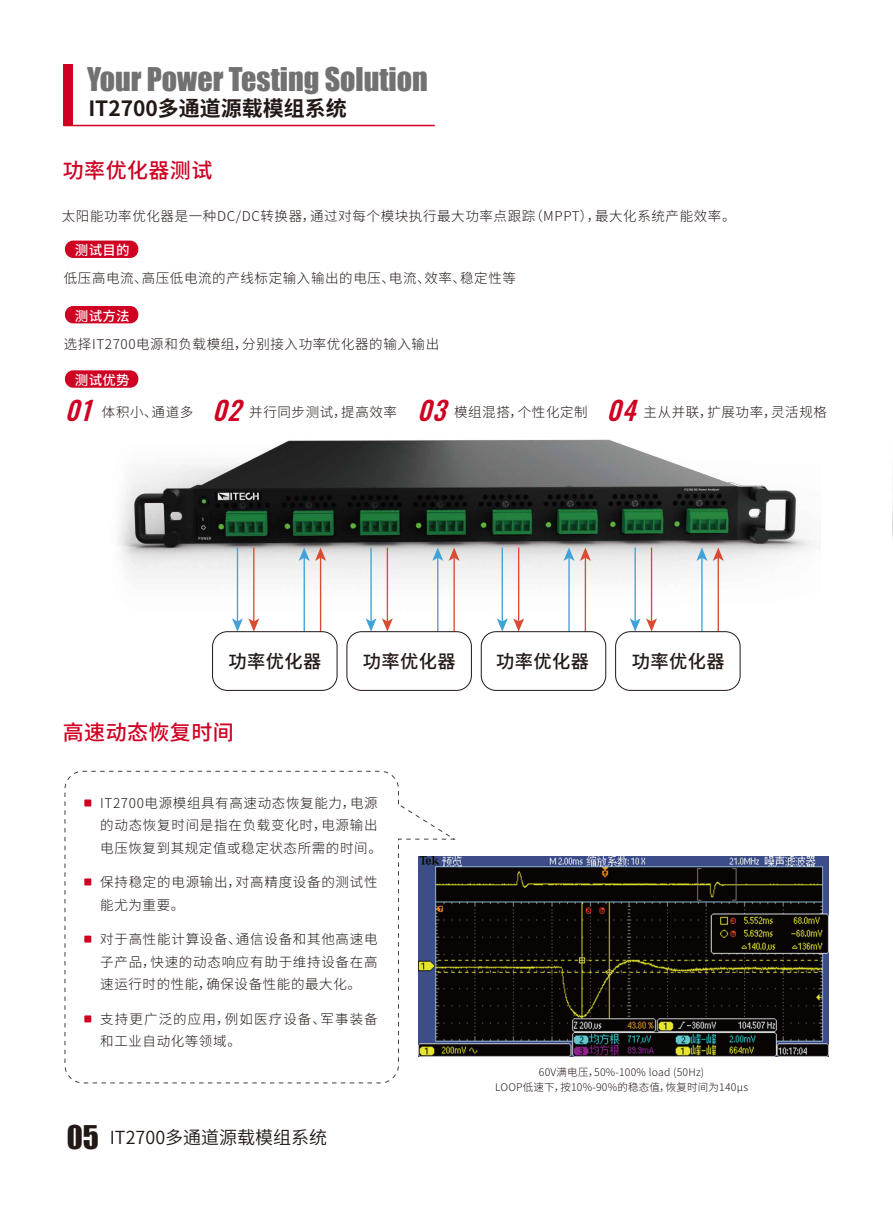
<style>
.page{position:relative;width:893px;height:1212px;background:#fff}
.page>*{position:absolute;margin:0;border:0;box-sizing:border-box;transform-origin:0 0}
.t1{font:30px "Impact";color:#727171}
.t2{font:italic 500 26.1px "Oswald";color:#cf0022}
.t3{font:700 21px "Source Han Sans CN";color:#221815}
.t4{font:500 21px "Source Han Sans CN";letter-spacing:.02em;color:#cf0022}
.t5{font:500 18.3px "Source Han Sans CN";letter-spacing:.02em;color:#221815}
.t6{font:18px "Source Han Sans CN";color:#221815}
.t7{font:300 13.5px/22.5px "Source Han Sans CN";letter-spacing:.045em;color:#221815}
.t8{font:300 13.5px/22.5px "Source Han Sans CN";letter-spacing:.08em;color:#221815}
.t9{font:500 13.5px "Source Han Sans CN";letter-spacing:.02em;color:#fff}
.t10{font:300 10.5px/15px "Source Han Sans CN";letter-spacing:.02em;color:#221815;text-align:center}
.s1{font-family:"Oswald";font-weight:500;font-style:italic;font-size:26.1px;color:#cf0022}
.s2{font-family:"Impact";font-size:30px}
</style>
<div class="page">
<div style="left:64px;top:64px;width:9px;height:62px;background:#cf0022"></div>
<hr style="left:64px;top:125px;width:371px;height:1px;background:#cf0022">
<img style="left:118px;top:439px;width:697px;height:252px">
<hr style="left:237px;top:547px;width:1px;height:75px;background:#40a2d6">
<hr style="left:253px;top:547px;width:1px;height:75px;background:#d94b33">
<svg style="left:232px;top:618px;width:27px;height:13px"></svg>
<hr style="left:304px;top:557px;width:1px;height:75px;background:#40a2d6">
<hr style="left:320px;top:557px;width:1px;height:75px;background:#d94b33">
<svg style="left:299px;top:547px;width:27px;height:14px"></svg>
<hr style="left:370px;top:547px;width:2px;height:75px;background:#40a2d6">
<svg style="left:366px;top:618px;width:10px;height:13px"></svg>
<hr style="left:387px;top:547px;width:1px;height:75px;background:#d94b33">
<svg style="left:382px;top:618px;width:11px;height:13px"></svg>
<hr style="left:437px;top:557px;width:1px;height:75px;background:#40a2d6">
<svg style="left:432px;top:547px;width:11px;height:14px"></svg>
<hr style="left:453px;top:557px;width:2px;height:75px;background:#d94b33">
<svg style="left:449px;top:547px;width:11px;height:14px"></svg>
<hr style="left:502px;top:547px;width:1px;height:75px;background:#40a2d6">
<hr style="left:518px;top:547px;width:1px;height:75px;background:#d94b33">
<svg style="left:497px;top:618px;width:27px;height:13px"></svg>
<hr style="left:568px;top:557px;width:2px;height:75px;background:#40a2d6">
<svg style="left:564px;top:547px;width:10px;height:14px"></svg>
<hr style="left:585px;top:557px;width:1px;height:75px;background:#d94b33">
<svg style="left:580px;top:547px;width:11px;height:14px"></svg>
<hr style="left:634px;top:547px;width:2px;height:75px;background:#40a2d6">
<hr style="left:651px;top:547px;width:1px;height:75px;background:#d94b33">
<svg style="left:630px;top:618px;width:27px;height:13px"></svg>
<hr style="left:701px;top:557px;width:2px;height:75px;background:#40a2d6">
<svg style="left:696px;top:547px;width:11px;height:14px"></svg>
<hr style="left:718px;top:557px;width:1px;height:75px;background:#d94b33">
<svg style="left:713px;top:547px;width:11px;height:14px"></svg>
<div style="left:65px;top:241px;width:73px;height:17px;background:#cf0022;border-radius:8px"></div>
<div style="left:65px;top:306px;width:73px;height:17px;background:#cf0022;border-radius:8px"></div>
<div style="left:65px;top:370px;width:73px;height:18px;background:#cf0022;border-radius:8px"></div>
<div style="left:212px;top:631px;width:125px;height:60px;border:1px solid #221815;border-radius:15px"></div>
<div style="left:347px;top:631px;width:125px;height:60px;border:1px solid #221815;border-radius:15px"></div>
<div style="left:481px;top:631px;width:125px;height:60px;border:1px solid #221815;border-radius:15px"></div>
<div style="left:615px;top:631px;width:125px;height:60px;border:1px solid #221815;border-radius:15px"></div>
<img style="left:456px;top:856px;width:372px;height:200px">
<svg style="left:64px;top:771px;width:392px;height:312px"></svg>
<div style="left:84px;top:799px;width:7px;height:7px;background:#cf0022"></div>
<div style="left:84px;top:878px;width:7px;height:7px;background:#cf0022"></div>
<div style="left:84px;top:935px;width:7px;height:7px;background:#cf0022"></div>
<div style="left:84px;top:1015px;width:7px;height:7px;background:#cf0022"></div>
<img style="left:892px;top:476px;width:1px;height:63px">
<h1 class="t1" style="left:87px;top:56px;width:342px">Your Power Testing Solution</h1>
<h3 class="t3" style="left:88px;top:97px;width:260px">IT2700多通道源载模组系统</h3>
<h3 class="t4" style="left:63px;top:159px;width:151px">功率优化器测试</h3>
<p class="t7" style="left:62px;top:205px;width:675px">太阳能功率优化器是一种DC/DC转换器，通过对每个模块执行最大功率点跟踪（MPPT），最大化系统产能效率。</p>
<p class="t9" style="left:75px;top:243px;width:56px">测试目的</p>
<p class="t7" style="left:64px;top:267px;width:454px">低压高电流、高压低电流的产线标定输入输出的电压、电流、效率、稳定性等</p>
<p class="t9" style="left:75px;top:308px;width:56px">测试方法</p>
<p class="t7" style="left:64px;top:333px;width:377px">选择IT2700电源和负载模组，分别接入功率优化器的输入输出</p>
<p class="t9" style="left:75px;top:372px;width:56px">测试优势</p>
<h2 class="t2" style="left:65px;top:397px;width:38px">01</h2>
<p class="t7" style="left:212px;top:401px;width:616px"><span class="s1">02</span>并行同步测试，提高效率 <span class="s1">03</span>模组混搭，个性化定制 <span class="s1">04</span>主从并联，扩展功率，灵活规格</p>
<p class="t7" style="left:102px;top:401px;width:93px">体积小、通道多</p>
<h3 class="t5" style="left:229px;top:651px;width:94px">功率优化器</h3>
<h3 class="t5" style="left:363px;top:651px;width:94px">功率优化器</h3>
<h3 class="t5" style="left:496px;top:651px;width:94px">功率优化器</h3>
<h3 class="t5" style="left:632px;top:651px;width:94px">功率优化器</h3>
<h3 class="t4" style="left:63px;top:721px;width:172px">高速动态恢复时间</h3>
<p class="t7" style="left:100px;top:792px;width:283px">IT2700电源模组具有高速动态恢复能力，电源的动态恢复时间是指在负载变化时，电源输出电压恢复到其规定值或稳定状态所需的时间。</p>
<p class="t7" style="left:100px;top:871px;width:279px">保持稳定的电源输出，对高精度设备的测试性能尤为重要。</p>
<p class="t7" style="left:100px;top:928px;width:279px;text-align:justify">对于高性能计算设备、通信设备和其他高速电子产品，快速的动态响应有助于维持设备在高速运行时的性能，确保设备性能的最大化。</p>
<p class="t8" style="left:100px;top:1008px;width:279px">支持更广泛的应用，例如医疗设备、军事装备和工业自动化等领域。</p>
<h3 class="t6" style="left:67px;top:1127px;width:262px"><span class="s2">05</span> IT2700多通道源载模组系统</h3>
<p class="t10" style="left:495px;top:1064px;width:254px">60V满电压，50%-100% load (50Hz)<br>LOOP低速下，按10%-90%的稳态值，恢复时间为140μs</p>
</div>
